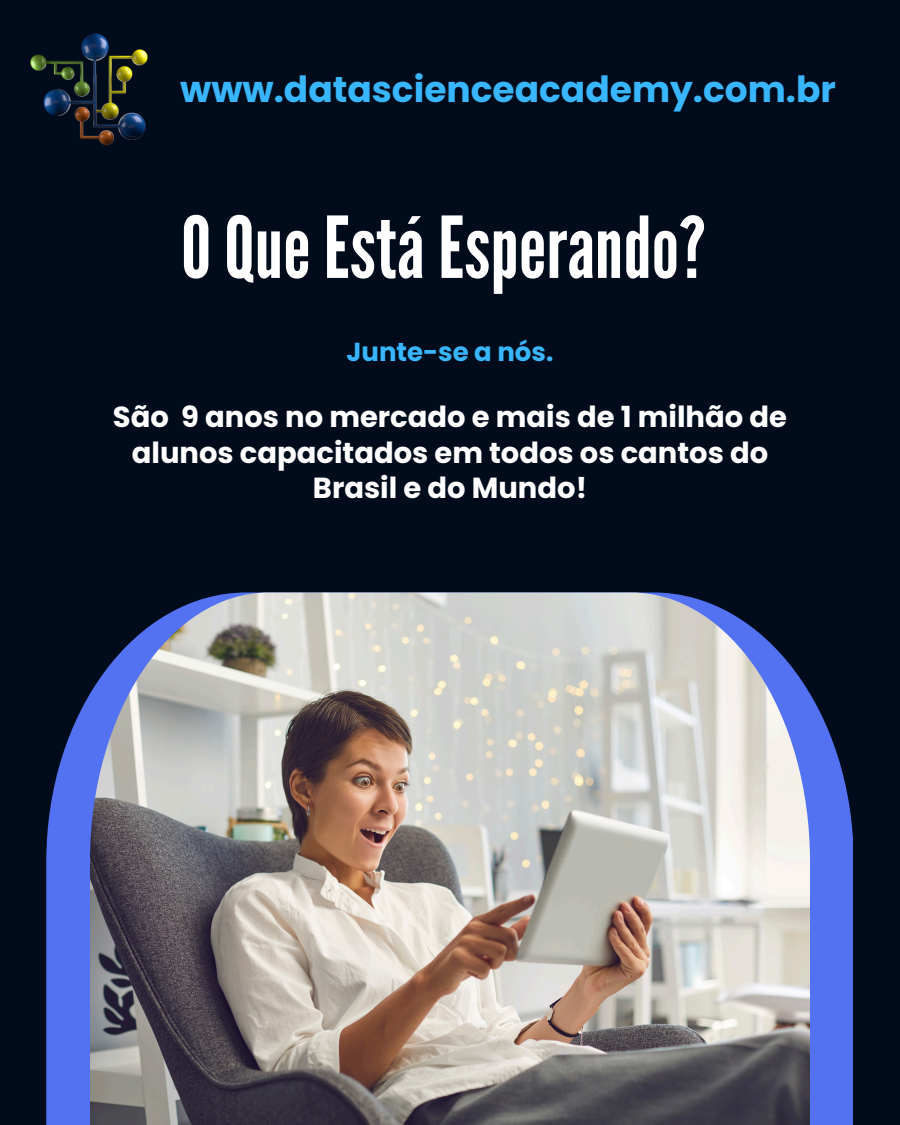
<style>
.page{position:relative;width:900px;height:1125px;background:#000c1b}
.page>*{position:absolute;margin:0;border:0;box-sizing:border-box;transform-origin:0 0}
.t1{font:85px "League Gothic";color:#fff}
.t2{font:700 36px "Poppins";color:#38b6ff}
.t3{font:700 29px/35.2px "Poppins";color:#fff;text-align:center}
.t4{font:700 26px "Poppins";color:#38b6ff}
</style>
<div class="page">
<svg style="left:46px;top:694px;width:807px;height:431px;background:#4764d6"></svg>
<img style="left:90px;top:592px;width:720px;height:533px">
<img style="left:30px;top:33px;width:118px;height:112px">
<h3 class="t2" style="left:180px;top:65px;width:657px">www.datascienceacademy.com.br</h3>
<p class="t1" style="left:181px;top:198px;width:526px">OQueEstáEsperando?</p>
<h2 class="t4" style="left:347px;top:333px;width:208px">Junte-se a nós.</h2>
<h1 class="t3" style="left:113px;top:400px;width:676px">São 9 anos no mercado e mais de 1 milhão de alunos capacitados em todos os cantos do<br>Brasil e do Mundo!</h1>
</div>
